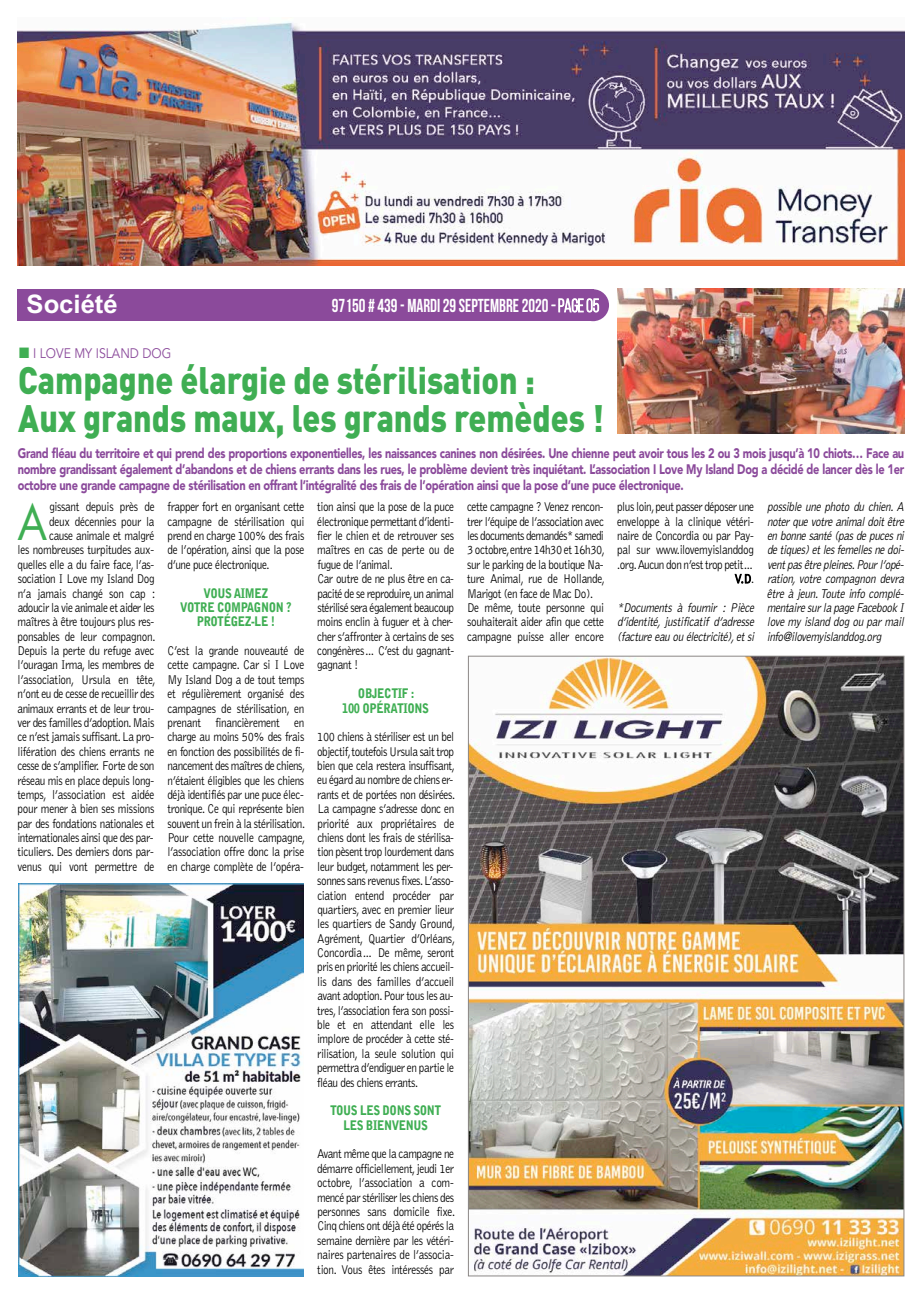
<style>
.page{position:relative;width:922px;height:1294px;background:#fff}
.page>*{position:absolute;margin:0;border:0;box-sizing:border-box;transform-origin:0 0}
.t1{font:47.38px "Futura";color:#3fae53;scale:.9 1}
.t2{font:900 37.75px/37.8px "DIN Pro";color:#3fae53;scale:.85 1}
.t3{font:700 25.62px "Arial";color:#fff}
.t4{font:700 18.75px "Bebas Neue";color:#fff;scale:.9 1}
.t5{font:900 13.75px/15.6px "Avenir";letter-spacing:-.025em;color:#8b4a9b;text-align:justify;scale:.8 1}
.t6{font:13.75px "Avenir";color:#8b4a9b;scale:.89 1}
.t7{font:300 13.12px/14.4px "Bell Gothic";letter-spacing:-.035em;color:#000;text-align:justify;scale:.85 1}
.t8{font:italic 300 13.12px/14.4px "Bell Gothic";color:#000;text-align:justify;scale:.85 1}
.t9{font:900 13.12px/14.4px "Bell Gothic";letter-spacing:-.035em;color:#3fae53;text-align:center;scale:.85 1}
.s1{font-weight:400}
.s2{color:#3fae53}
</style>
<div class="page">
<svg style="left:734px;top:574px;width:16px;height:10px"></svg>
<img style="left:470px;top:658px;width:432px;height:616px">
<img style="left:18px;top:21px;width:885px;height:245px">
<img style="left:18px;top:883px;width:286px;height:393px">
<div style="left:18px;top:289px;width:576px;height:32px;background:#8b4a9b"></div>
<div style="left:577px;top:289px;width:32px;height:32px;background:#8b4a9b;border-radius:50%"></div>
<svg style="left:551px;top:298px;width:48px;height:14px"></svg>
<img style="left:617px;top:288px;width:287px;height:145px">
<h3 class="t3" style="left:27px;top:287px;width:93px">Société</h3>
<h3 class="t4" style="left:332px;top:295px;width:298px">97150 # 439- MARDI29SEPTEMBRE 2020 <span class="s1">-page05</span></h3>
<p class="t6" style="left:19px;top:345px;width:172px"><span class="s2">■</span> I LOVE MY ISLAND DOG</p>
<h2 class="t2" style="left:18px;top:357px;width:690px">Campagne élargie de stérilisation :<br>Aux grands maux, les grands remèdes !</h2>
<p class="t5" style="left:18px;top:445px;width:1109px">Grand fléau du territoire et qui prend des proportions exponentielles, les naissances canines non désirées. Une chienne peut avoir tous les 2 ou 3 mois jusqu’à 10 chiots… Face au nombre grandissant également d’abandons et de chiens errants dans les rues, le problème devient très inquiétant. L’association I Love My Island Dog a décidé de lancer dès le 1er octobre une grande campagne de stérilisation en offrant l’intégralité des frais de l’opération ainsi que la pose d’une puce électronique.</p>
<p class="t7" style="left:17px;top:500px;width:164px;text-align:right">gissant depuis près de<br>deux décennies pour la<br>cause animale et malgré<br>les nombreuses turpitudes aux&shy;quelles elle a du faire face, l’as&shy;sociation I Love my Island Dog n’a jamais changé son cap : adoucir la vie animale et aider les maîtres à être toujours plus res&shy;ponsables de leur compagnon.<br>Depuis la perte du refuge avec l’ouragan Irma, les membres de l’association, Ursula en tête, n’ont eu de cesse de recueillir des animaux errants et de leur trou&shy;ver des familles d’adoption.Mais ce n’est jamais suffisant.La pro&shy;lifération des chiens errants ne cesse de s’amplifier. Forte de son réseau mis en place depuis long&shy;temps, l’association est aidée pour mener à bien ses missions par des fondations nationales et internationales ainsi que des par&shy;ticuliers. Des derniers dons par&shy;venus qui vont permettre de</p>
<p class="t7" style="left:167px;top:500px;width:163px">frapper fort en organisant cette campagne de stérilisation qui prend en charge 100% des frais de l’opération, ainsi que la pose d’une puce électronique.</p>
<h1 class="t1" style="left:17px;top:492px;width:35px">A</h1>
<p class="t9" style="left:180px;top:585px;width:133px">VOUS AIMEZ<br>VOTRE COMPAGNON ?<br>PROTÉGEZ-LE !</p>
<p class="t7" style="left:167px;top:643px;width:164px">C’est la grande nouveauté de cette campagne. Car si I Love My Island Dog a de tout temps et régulièrement organisé des campagnes de stérilisation, en prenant financièrement en charge au moins 50% des frais en fonction des possibilités de fi&shy;nancement des maîtres de chiens, n’étaient éligibles que les chiens déjà identifiés par une puce élec&shy;tronique. Ce qui représente bien souvent un frein à la stérilisation.<br>Pour cette nouvelle campagne, l’association offre donc la prise en charge complète de l’opéra-</p>
<p class="t7" style="left:317px;top:500px;width:163px;text-align:left">tion ainsi que la pose de la puce électronique permettant d’identi&shy;fier le chien et de retrouver ses maîtres en cas de perte ou de fugue de l’animal.<br>Car outre de ne plus être en ca&shy;pacité de se reproduire,un animal stérilisé sera également beaucoup moins enclin à fuguer et à cher&shy;cher s’affronter à certains de ses congénères… C’est du gagnant&shy;gagnant !</p>
<p class="t9" style="left:342px;top:686px;width:104px">OBJECTIF :<br>100 OPÉRATIONS</p>
<p class="t7" style="left:317px;top:730px;width:164px;text-align:left">100 chiens à stériliser est un bel objectif,toutefois Ursula sait trop bien que cela restera insuffisant, eu égard au nombre de chiens er&shy;rants et de portées non désirées.<br>La campagne s’adresse donc en priorité aux propriétaires de chiens dont les frais de stérilisa&shy;tion pèsent trop lourdement dans leur budget, notamment les per&shy;sonnes sans revenus fixes.L’asso&shy;ciation entend procéder par quartiers, avec en premier lieur les quartiers de Sandy Ground,<br>Agrément, Quartier d’Orléans,<br>Concordia… De même, seront pris en priorité les chiens accueil&shy;lis dans des familles d’accueil avant adoption.Pour tous les au&shy;tres, l’association fera son possi&shy;ble et en attendant elle les implore de procéder à cette sté&shy;rilisation, la seule solution qui permettra d’endiguer en partie le fléau des chiens errants.</p>
<p class="t9" style="left:330px;top:1103px;width:132px">TOUS LES DONS SONT<br>LES BIENVENUS</p>
<p class="t7" style="left:317px;top:1147px;width:164px">Avant même que la campagne ne démarre officiellement, jeudi 1er octobre, l’association a com&shy;mencé par stériliser les chiens des personnes sans domicile fixe.<br>Cinq chiens ont déjà été opérés la semaine dernière par les vétéri&shy;naires partenaires de l’associa&shy;tion. Vous êtes intéressés par</p>
<p class="t7" style="left:467px;top:500px;width:164px;text-align:left">cette campagne ? Venez rencon&shy;trer l’équipe de l’association avec les documents demandés* samedi<br>3 octobre,entre 14h30 et 16h30, sur le parking de la boutique Na&shy;ture Animal, rue de Hollande,<br>Marigot (en face de Mac Do).<br>De même, toute personne qui souhaiterait aider afin que cette campagne puisse aller encore</p>
<p class="t7" style="left:617px;top:500px;width:163px;text-align:right">plus loin,peut passer déposer une enveloppe à la clinique vétéri&shy;naire de Concordia ou par Pay&shy;pal sur www.ilovemyislanddog .org.Aucun don n’est trop petit…<br>V.D.</p>
<p class="t8" style="left:617px;top:600px;width:166px">*Documents à fournir : Pièce d’identité, justificatif d’adresse (facture eau ou électricité), et si</p>
<p class="t8" style="left:766px;top:500px;width:166px">possible une photo du chien. A noter que votre animal doit être en bonne santé (pas de puces ni de tiques) et les femelles ne doi&shy;vent pas être pleines.Pour l’opé&shy;ration, votre compagnon devra être à jeun. Toute info complé&shy;mentaire sur la page Facebook I love my island dog ou par mail info@ilovemyislanddog.org</p>
</div>
